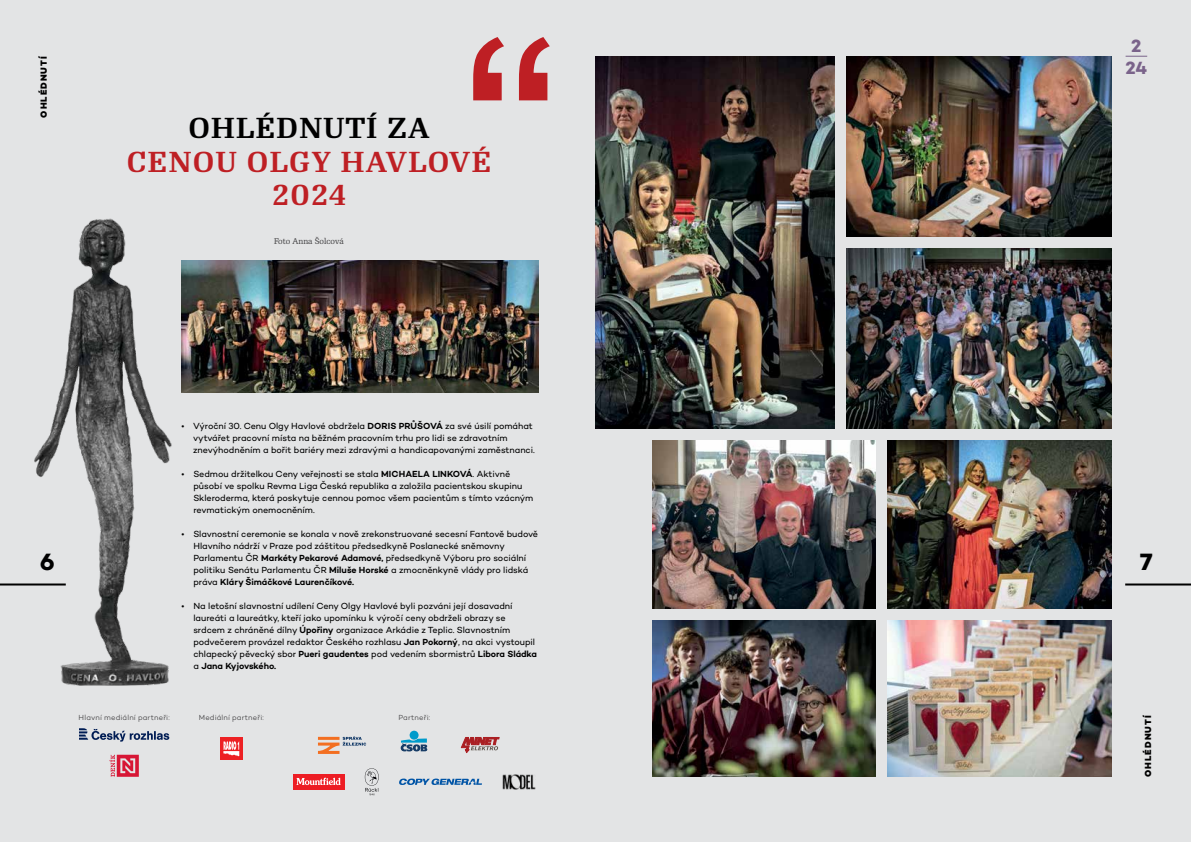
<style>
.page{position:relative;width:1191px;height:842px;background:#e3e4e5}
.page>*{position:absolute;margin:0;border:0;box-sizing:border-box;transform-origin:0 0}
.t1{font:600 28px/33.6px "Re Public";letter-spacing:.05em;color:#be1f24;text-align:center}
.t2{font:600 28px "Re Public";letter-spacing:.05em;color:#000}
.t3{font:700 24px "Campton";color:#000}
.t4{font:700 18px/22px "Campton";color:#7a638a;text-align:center}
.t5{font:9px/12px "Campton";letter-spacing:-.005em;color:#000}
.t6{font:800 9px "Campton";letter-spacing:.11em;color:#000}
.t7{font:8px "Re Public";color:#414042}
.t8{font:300 7.5px "Campton";letter-spacing:.025em;color:#414042}
.s1{font-weight:600}
</style>
<div class="page">
<svg style="left:1125px;top:56px;width:22px;height:1px"></svg>
<svg style="left:473px;top:37px;width:77px;height:63px"></svg>
<svg style="left:79px;top:728px;width:90px;height:14px"></svg>
<svg style="left:109px;top:755px;width:30px;height:22px"></svg>
<div style="left:220px;top:738px;width:22px;height:22px;background:#ed2124"></div>
<svg style="left:223px;top:741px;width:16px;height:15px"></svg>
<div style="left:293px;top:774px;width:51px;height:15px;background:#ed1d24"></div>
<svg style="left:296px;top:778px;width:44px;height:7px"></svg>
<svg style="left:365px;top:768px;width:14px;height:27px"></svg>
<svg style="left:399px;top:778px;width:83px;height:7px"></svg>
<img style="left:502px;top:774px;width:34px;height:15px">
<svg style="left:318px;top:736px;width:48px;height:18px"></svg>
<div style="left:409px;top:731px;width:9px;height:9px;background:#009bcb;border-radius:50%"></div>
<svg style="left:401px;top:738px;width:26px;height:13px"></svg>
<img style="left:0;top:218px;width:201px;height:468px">
<img style="left:595px;top:57px;width:240px;height:372px">
<img style="left:847px;top:57px;width:264px;height:180px">
<img style="left:847px;top:249px;width:264px;height:180px">
<img style="left:182px;top:261px;width:357px;height:132px">
<img style="left:652px;top:441px;width:224px;height:168px">
<img style="left:652px;top:621px;width:224px;height:156px">
<img style="left:888px;top:441px;width:223px;height:168px">
<img style="left:888px;top:621px;width:223px;height:156px">
<hr style="left:0;top:583px;width:66px;height:2px;background:#000">
<hr style="left:1125px;top:583px;width:66px;height:2px;background:#000">
<svg style="left:461px;top:737px;width:38px;height:16px"></svg>
<p class="t6" style="left:38px;top:118px;width:63px;rotate:-90deg">OHLÉDNUTÍ</p>
<h1 class="t2" style="left:188px;top:111px;width:243px">OHLÉDNUTÍ ZA</h1>
<h1 class="t1" style="left:127px;top:146px;width:366px">CENOU OLGY HAVLOVÉ<br>2024</h1>
<p class="t7" style="left:274px;top:237px;width:71px">Foto Anna Šolcová</p>
<h3 class="t4" style="left:1125px;top:34px;width:23px">2<br>24</h3>
<p class="t5" style="left:193px;top:419px;width:343px;text-indent:-12px">• Výroční 30. Cenu Olgy Havlové obdržela <span class="s1">DORIS PRŮŠOVÁ</span> za své úsilí pomáhat vytvářet pracovní místa na běžném pracovním trhu pro lidi se zdravotním znevýhodněním a bořit bariéry mezi zdravými a handicapovanými zaměstnanci.</p>
<p class="t5" style="left:193px;top:467px;width:341px;text-indent:-12px">• Sedmou držitelkou Ceny veřejnosti se stala <span class="s1">MICHAELA LINKOVÁ</span>. Aktivně působí ve spolku Revma Liga Česká republika a založila pacientskou skupinu Skleroderma, která poskytuje cennou pomoc všem pacientům s tímto vzácným revmatickým onemocněním.</p>
<p class="t5" style="left:193px;top:527px;width:346px;text-indent:-12px">• Slavnostní ceremonie se konala v nově zrekonstruované secesní Fantově budově Hlavního nádrží v Praze pod záštitou předsedkyně Poslanecké sněmovny Parlamentu ČR <span class="s1">Markéty Pekarové Adamové,</span> předsedkyně Výboru pro sociální politiku Senátu Parlamentu ČR <span class="s1">Miluše Horské</span> a zmocněnkyně vlády pro lidská práva <span class="s1">Kláry Šimáčkové Laurenčíkové.</span></p>
<p class="t5" style="left:193px;top:599px;width:345px;text-indent:-12px">• Na letošní slavnostní udílení Ceny Olgy Havlové byli pozváni její dosavadní laureáti a laureátky, kteří jako upomínku k výročí ceny obdrželi obrazy se srdcem z chráněné dílny <span class="s1">Úpořiny</span> organizace Arkádie z Teplic. Slavnostním podvečerem provázel redaktor Českého rozhlasu <span class="s1">Jan Pokorný</span>, na akci vystoupil chlapecký pěvecký sbor <span class="s1">Pueri gaudentes</span> pod vedením sbormistrů <span class="s1">Libora Sládka </span>a <span class="s1">Jana Kyjovského.</span></p>
<h2 class="t3" style="left:40px;top:546px;width:16px">6</h2>
<h2 class="t3" style="left:1140px;top:546px;width:14px">7</h2>
<p class="t8" style="left:79px;top:713px;width:93px">Hlavní mediální partneři:</p>
<p class="t8" style="left:199px;top:713px;width:67px">Mediální partneři:</p>
<p class="t8" style="left:398px;top:713px;width:33px">Partneři:</p>
<p class="t6" style="left:1142px;top:777px;width:63px;rotate:-90deg">OHLÉDNUTÍ</p>
</div>
